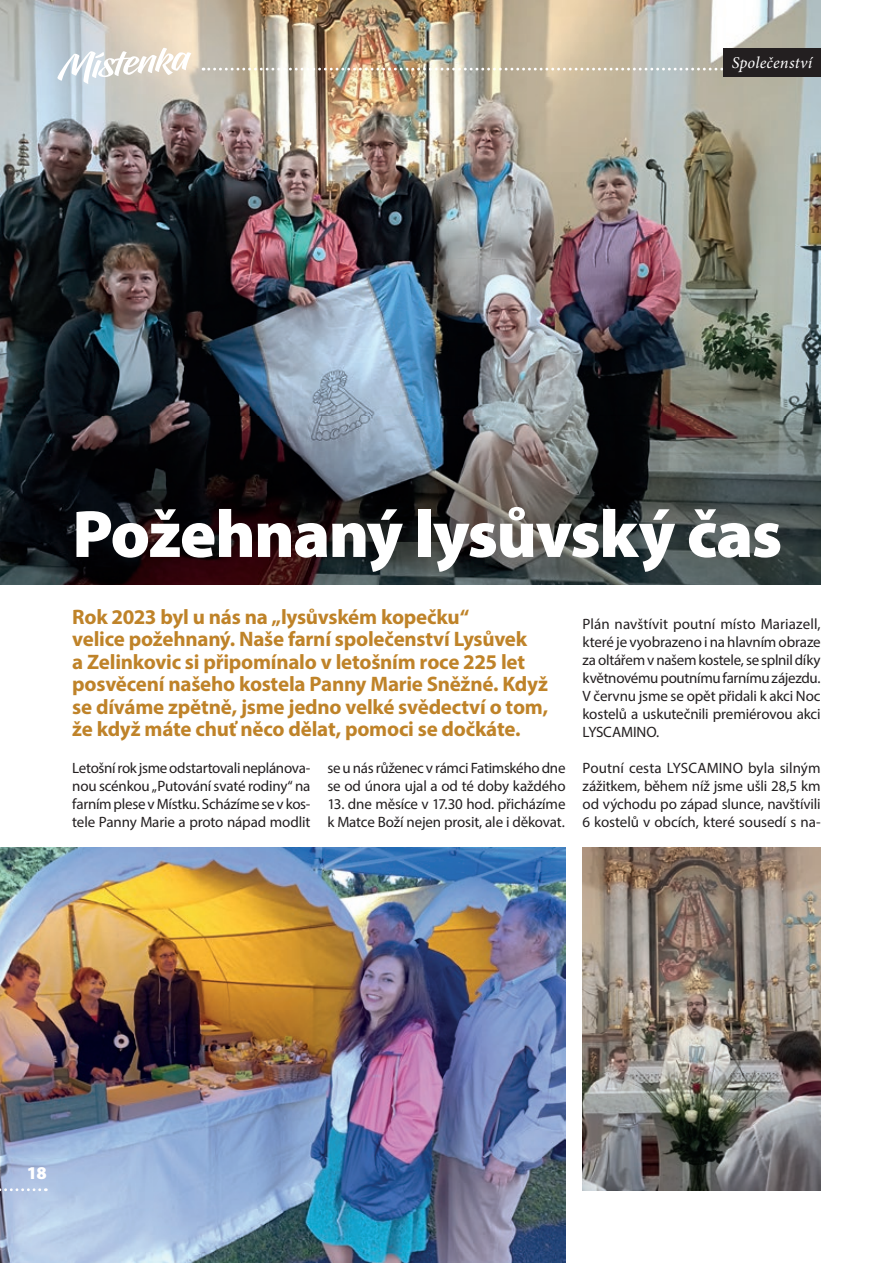
<style>
.page{position:relative;width:893px;height:1263px;background:#fff}
.page>*{position:absolute;margin:0;border:0;box-sizing:border-box;transform-origin:0 0}
.t1{font:900 67.5px "Myriad Pro";letter-spacing:-.02em;color:#fff}
.t2{font:700 21px/22.5px "Myriad Pro";letter-spacing:-.01em;color:#bf8329}
.t3{font:900 18px "Myriad Pro";color:#fff}
.t4{font:italic 16.5px "Minion Pro";letter-spacing:.01em;color:#fff}
.t5{font:15px/18px "Myriad Pro";letter-spacing:-.01em;color:#231f20;text-align:justify}
</style>
<div class="page">
<img style="left:0;top:0;width:821px;height:585px">
<svg style="left:57px;top:48px;width:134px;height:36px"></svg>
<svg style="left:203px;top:68px;width:520px;height:3px"></svg>
<div style="left:723px;top:48px;width:98px;height:29px;background:#231f20"></div>
<img style="left:583px;top:848px;width:238px;height:343px">
<img style="left:0;top:848px;width:566px;height:415px">
<svg style="left:0;top:1188px;width:46px;height:3px"></svg>
<p class="t4" style="left:732px;top:52px;width:82px">Společenství</p>
<h1 class="t1" style="left:72px;top:496px;width:711px">Požehnaný lysůvský čas</h1>
<p class="t2" style="left:72px;top:605px;width:477px">Rok 2023 byl u nás na „lysůvském kopečku“<br>velice požehnaný. Naše farní společenství Lysůvek<br>a Zelinkovic si připomínalo v letošním roce 225 let posvěcení našeho kostela Panny Marie Sněžné. Když se díváme zpětně, jsme jedno velké svědectví o tom, že když máte chuť něco dělat, pomoci se dočkáte.</p>
<p class="t5" style="left:72px;top:759px;width:240px">Letošní rok jsme odstartovali neplánova&shy;nou scénkou „Putování svaté rodiny“ na farním plese v Místku. Scházíme se v kos&shy;tele Panny Marie a proto nápad modlit</p>
<p class="t5" style="left:327px;top:759px;width:240px">se u nás růženec v rámci Fatimského dne se od února ujal a od té doby každého</p>
<p class="t5" style="left:327px;top:795px;width:240px">13. dne měsíce v 17.30 hod. přicházíme k Matce Boží nejen prosit, ale i děkovat.</p>
<p class="t5" style="left:583px;top:615px;width:240px">Plán navštívit poutní místo Mariazell, které je vyobrazeno i na hlavním obraze za oltářem v našem kostele, se splnil díky květnovému poutnímu farnímu zájezdu.<br>V červnu jsme se opět přidali k akci Noc kostelů a uskutečnili premiérovou akci LYSCAMINO.</p>
<p class="t5" style="left:583px;top:759px;width:240px">Poutní cesta LYSCAMINO byla silným zážitkem, během níž jsme ušli 28,5 km od východu po západ slunce, navštívili 6 kostelů v obcích, které sousedí s na-</p>
<p class="t3" style="left:27px;top:1162px;width:21px">18</p>
</div>
